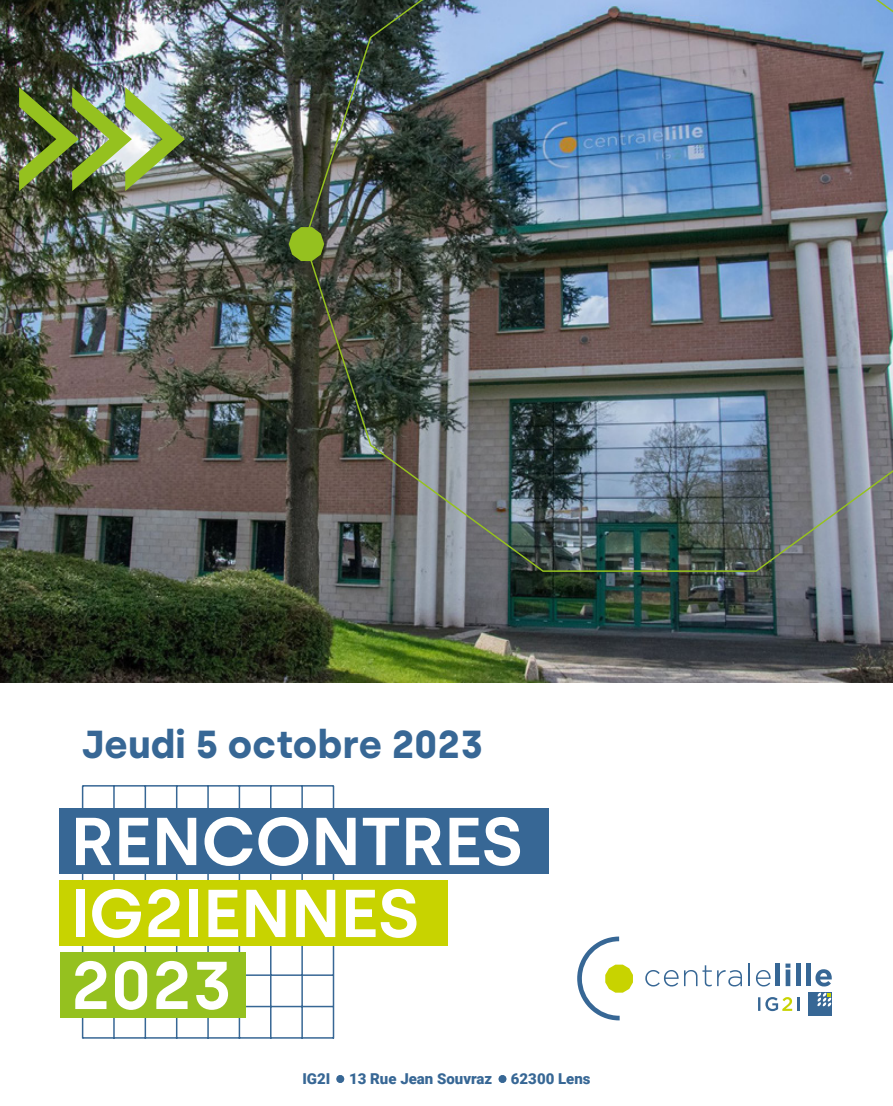
<style>
.page{position:relative;width:893px;height:1106px;background:#fff}
.page>*{position:absolute;margin:0;border:0;box-sizing:border-box;transform-origin:0 0}
.t1{font:600 67.5px/72px "Silka";color:#fff}
.t2{font:700 39px "Silka";color:#376795}
.t3{font:900 15px "Roboto";color:#376795}
</style>
<div class="page">
<hr style="left:82px;top:785px;width:252px;height:1px;background:#376795">
<hr style="left:83px;top:974px;width:251px;height:2px;background:#376795">
<hr style="left:83px;top:1005px;width:251px;height:2px;background:#376795">
<hr style="left:83px;top:1037px;width:251px;height:1px;background:#376795">
<hr style="left:82px;top:785px;width:1px;height:253px;background:#376795">
<hr style="left:113px;top:785px;width:2px;height:253px;background:#376795">
<hr style="left:145px;top:785px;width:1px;height:253px;background:#376795">
<hr style="left:176px;top:785px;width:1px;height:253px;background:#376795">
<hr style="left:207px;top:785px;width:2px;height:253px;background:#376795">
<hr style="left:239px;top:785px;width:1px;height:253px;background:#376795">
<hr style="left:270px;top:785px;width:2px;height:253px;background:#376795">
<hr style="left:301px;top:785px;width:2px;height:253px;background:#376795">
<hr style="left:333px;top:785px;width:1px;height:253px;background:#376795">
<img style="left:0;top:0;width:893px;height:682px">
<div style="left:808px;top:992px;width:24px;height:23px;background:#376795"></div>
<svg style="left:758px;top:997px;width:41px;height:14px"></svg>
<svg style="left:817px;top:992px;width:14px;height:14px"></svg>
<svg style="left:645px;top:965px;width:97px;height:21px"></svg>
<hr style="left:748px;top:963px;width:2px;height:23px;background:#376795">
<svg style="left:756px;top:970px;width:15px;height:16px"></svg>
<div style="left:775px;top:963px;width:5px;height:23px;background:#376795"></div>
<svg style="left:785px;top:963px;width:5px;height:23px"></svg>
<div style="left:796px;top:963px;width:5px;height:23px;background:#376795"></div>
<div style="left:806px;top:963px;width:5px;height:23px;background:#376795"></div>
<svg style="left:815px;top:969px;width:17px;height:17px"></svg>
<svg style="left:577px;top:936px;width:56px;height:84px"></svg>
<img style="left:303px;top:0;width:590px;height:572px">
<img style="left:19px;top:87px;width:166px;height:104px">
<svg style="left:289px;top:227px;width:35px;height:34px"></svg>
<svg style="left:498px;top:1075px;width:9px;height:7px"></svg>
<svg style="left:336px;top:1075px;width:8px;height:7px"></svg>
<div style="left:60px;top:880px;width:388px;height:65px;background:#c8d300"></div>
<div style="left:60px;top:808px;width:489px;height:65px;background:#376795"></div>
<div style="left:60px;top:952px;width:186px;height:65px;background:#95c11f"></div>
<h2 class="t2" style="left:82px;top:720px;width:403px">Jeudi 5 octobre 2023</h2>
<h1 class="t1" style="left:70px;top:805px;width:454px">RENCONTRES<br>IG2IENNES<br>2023</h1>
<p class="t3" style="left:302px;top:1068px;width:290px">IG2I 13 Rue Jean Souvraz 62300 Lens</p>
</div>
